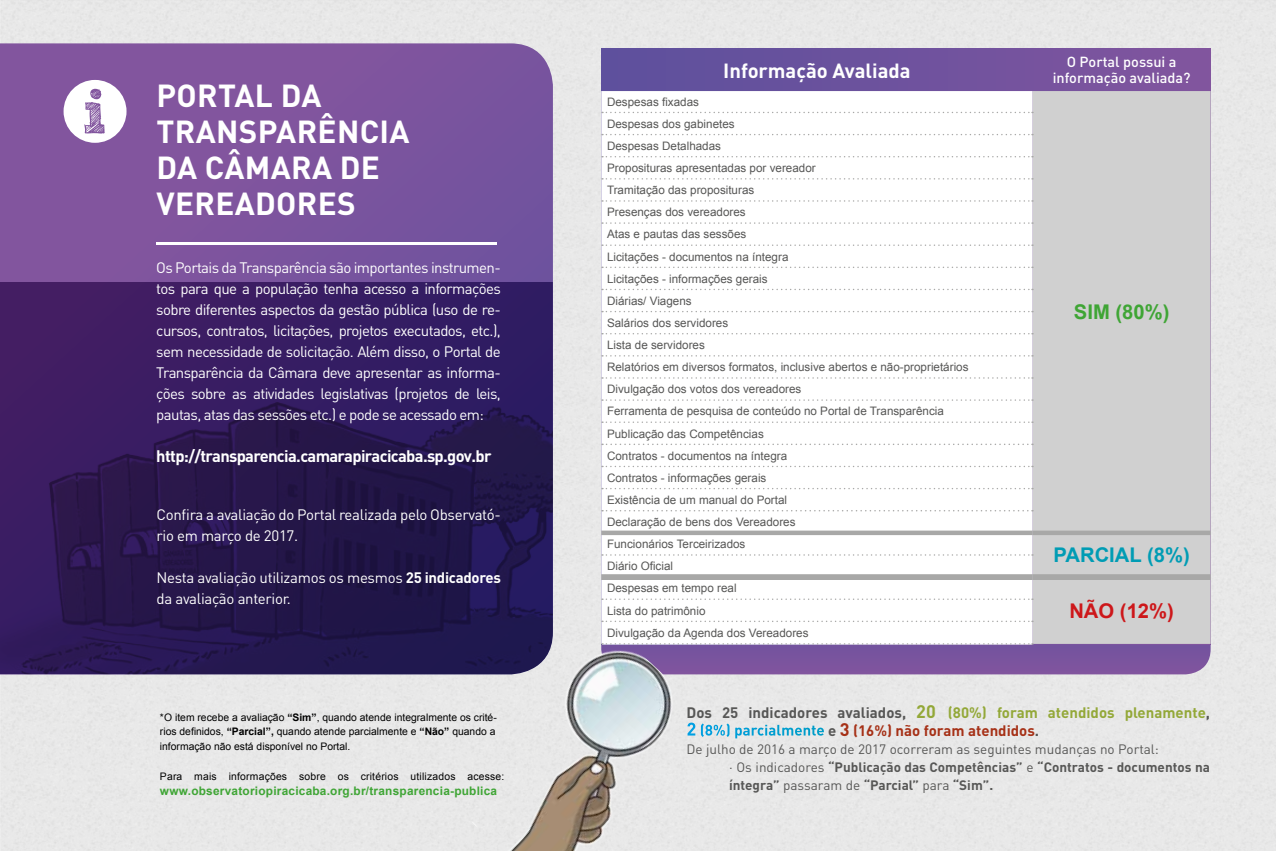
<style>
.page{position:relative;width:1276px;height:851px;background:#fff}
.page>*{position:absolute;margin:0;border:0;box-sizing:border-box;transform-origin:0 0}
.t1{font:700 31.5px/36px "DIN Pro";letter-spacing:.01em;color:#fff}
.t2{font:700 20.25px "DIN Pro";color:#fff}
.t3{font:700 20.25px "Arial";color:#009cb4}
.t4{font:700 20.25px "Arial";color:#3fa535}
.t5{font:700 20.25px "Arial";color:#cd171a}
.t6{font:700 16.5px "DIN Pro";letter-spacing:-.04em;color:#fff}
.t7{font:15px/21px "DIN Pro";letter-spacing:-.02em;color:#fff}
.t8{font:700 15px/18px "DIN Pro";color:#575756}
.t9{font:500 14.4px/15.9px "DIN Pro";color:#fff;text-align:center}
.t10{font:13.5px/18px "DIN Pro";color:#575756}
.t11{font:700 11.85px "Arial";letter-spacing:.02em;color:#3fa535}
.t12{font:11.7px/22px "Arial";color:#575756}
.t13{font:10.35px/14.9px "Arial";color:#000}
.t14{font:10.35px "Arial";letter-spacing:.02em;color:#000}
.s1{font-weight:700}
.s2{font-size:18px;color:#93a838}
.s3{color:#93a838}
.s4{font-size:18px;color:#fff}
.s5{color:#fff}
.s6{font-size:18px;color:#a63117}
.s7{color:#a63117}
</style>
<div class="page">
<div style="left:0;top:0;width:1276px;height:850px;background:#e8e8e8"></div>
<svg style="left:0;top:43px;width:553px;height:240px;background:#7d549e"></svg>
<img style="left:0;top:283px;width:553px;height:391px">
<div style="left:745px;top:644px;width:465px;height:30px;background:#7a549e"></div>
<svg style="left:64px;top:80px;width:62px;height:63px"></svg>
<hr style="left:156px;top:242px;width:341px;height:3px;background:#fff">
<svg style="left:601px;top:48px;width:609px;height:43px;background:#6e529d"></svg>
<svg style="left:601px;top:91px;width:431px;height:552px"></svg>
<div style="left:1032px;top:91px;width:178px;height:552px;background:#d0d0d0"></div>
<svg style="left:602px;top:112px;width:431px;height:1px"></svg>
<svg style="left:602px;top:134px;width:431px;height:1px"></svg>
<svg style="left:602px;top:156px;width:431px;height:1px"></svg>
<svg style="left:602px;top:178px;width:431px;height:1px"></svg>
<svg style="left:602px;top:200px;width:431px;height:2px"></svg>
<svg style="left:602px;top:222px;width:431px;height:2px"></svg>
<svg style="left:602px;top:554px;width:431px;height:1px"></svg>
<svg style="left:602px;top:598px;width:431px;height:2px"></svg>
<svg style="left:602px;top:311px;width:431px;height:1px"></svg>
<svg style="left:602px;top:289px;width:431px;height:1px"></svg>
<svg style="left:602px;top:244px;width:431px;height:2px"></svg>
<svg style="left:602px;top:266px;width:431px;height:2px"></svg>
<svg style="left:745px;top:643px;width:288px;height:1px"></svg>
<svg style="left:602px;top:333px;width:431px;height:1px"></svg>
<svg style="left:602px;top:355px;width:431px;height:1px"></svg>
<svg style="left:602px;top:377px;width:431px;height:1px"></svg>
<svg style="left:602px;top:399px;width:431px;height:2px"></svg>
<svg style="left:602px;top:465px;width:431px;height:2px"></svg>
<svg style="left:602px;top:488px;width:431px;height:1px"></svg>
<div style="left:601px;top:574px;width:431px;height:6px;background:#a8a8a7"></div>
<svg style="left:745px;top:620px;width:288px;height:2px"></svg>
<svg style="left:602px;top:421px;width:431px;height:2px"></svg>
<div style="left:1032px;top:574px;width:178px;height:6px;background:#a8a8a7"></div>
<svg style="left:602px;top:443px;width:431px;height:2px"></svg>
<div style="left:601px;top:530px;width:431px;height:5px;background:#a8a8a7"></div>
<div style="left:1032px;top:530px;width:178px;height:5px;background:#a8a8a7"></div>
<svg style="left:602px;top:510px;width:431px;height:1px"></svg>
<img style="left:446px;top:610px;width:299px;height:240px">
<h1 class="t1" style="left:156px;top:76px;width:255px">PORTAL DA<br>TRANSPARÊNCIA<br>DA CÂMARA DE<br>VEREADORES</h1>
<p class="t7" style="left:156px;top:256px;width:346px;text-align:justify">Os Portais da Transparência são importantes instrumen&shy;tos para que a população tenha acesso a informações sobre diferentes aspectos da gestão pública (uso de re&shy;cursos, contratos, licitações, projetos executados, etc.), sem necessidade de solicitação. Além disso, o Portal de Transparência da Câmara deve apresentar as informa&shy;ções sobre as atividades legislativas (projetos de leis, pautas, atas das sessões etc.) e pode se acessado em:</p>
<h3 class="t6" style="left:156px;top:445px;width:337px">http://transparencia.camarapiracicaba.sp.gov.br</h3>
<p class="t7" style="left:156px;top:503px;width:346px">Confira a avaliação do Portal realizada pelo Observató&shy;rio em março de 2017.</p>
<p class="t7" style="left:156px;top:566px;width:346px">Nesta avaliação utilizamos os mesmos <span class="s1">25 indicadores </span>da avaliação anterior.</p>
<p class="t13" style="left:160px;top:709px;width:338px">*O item recebe a avaliação <span class="s1">“Sim”</span>, quando atende integralmente os crité&shy;rios definidos, <span class="s1">“Parcial”,</span> quando atende parcialmente e <span class="s1">“Não”</span> quando a informação não está disponível no Portal.</p>
<p class="t14" style="left:160px;top:769px;width:346px">Para mais informações sobre os critérios utilizados acesse:</p>
<p class="t11" style="left:160px;top:782px;width:339px">www.observatoriopiracicaba.org.br/transparencia-publica</p>
<p class="t12" style="left:607px;top:91px;width:93px">Despesas fixadas</p>
<h2 class="t2" style="left:723px;top:56px;width:189px">Informação Avaliada</h2>
<p class="t9" style="left:1052px;top:54px;width:139px">O Portal possui a informação avaliada?</p>
<p class="t12" style="left:607px;top:113px;width:363px">Despesas dos gabinetes<br>Despesas Detalhadas<br>Proposituras apresentadas por vereador<br>Tramitação das proposituras<br>Presenças dos vereadores<br>Atas e pautas das sessões<br>Licitações - documentos na íntegra<br>Licitações - informações gerais<br>Diárias/ Viagens<br>Salários dos servidores<br>Lista de servidores<br>Relatórios em diversos formatos, inclusive abertos e não-proprietários Divulgação dos votos dos vereadores<br>Ferramenta de pesquisa de conteúdo no Portal de Transparência Publicação das Competências<br>Contratos - documentos na íntegra<br>Contratos - informações gerais<br>Existência de um manual do Portal<br>Declaração de bens dos Vereadores<br>Funcionários Terceirizados</p>
<p class="t12" style="left:607px;top:555px;width:131px">Diário Oficial<br>Despesas em tempo real<br>Lista do patrimônio</p>
<p class="t12" style="left:607px;top:621px;width:203px">Divulgação da Agenda dos Vereadores</p>
<h2 class="t4" style="left:1074px;top:298px;width:97px">SIM (80%)</h2>
<h2 class="t3" style="left:1053px;top:541px;width:138px">PARCIAL (8%)</h2>
<h2 class="t5" style="left:1069px;top:597px;width:106px">NÃO (12%)</h2>
<p class="t8" style="left:686px;top:702px;width:525px">Dos 25 indicadores avaliados, <span class="s2">20</span> <span class="s3">(80%) foram atendidos plenamente</span>,<br><span class="s4">2</span> <span class="s5">(8%) parcialmente</span> e <span class="s6">3</span> <span class="s7">(16%) não foram atendidos</span>.</p>
<p class="t10" style="left:729px;top:739px;width:482px;text-indent:-43px">De julho de 2016 a março de 2017 ocorreram as seguintes mudanças no Portal:<br>· Os indicadores <span class="s1">“Publicação das Competências”</span> e <span class="s1">“Contratos - documentos na íntegra”</span> passaram de <span class="s1">“Parcial”</span> para <span class="s1">“Sim”.</span></p>
</div>
